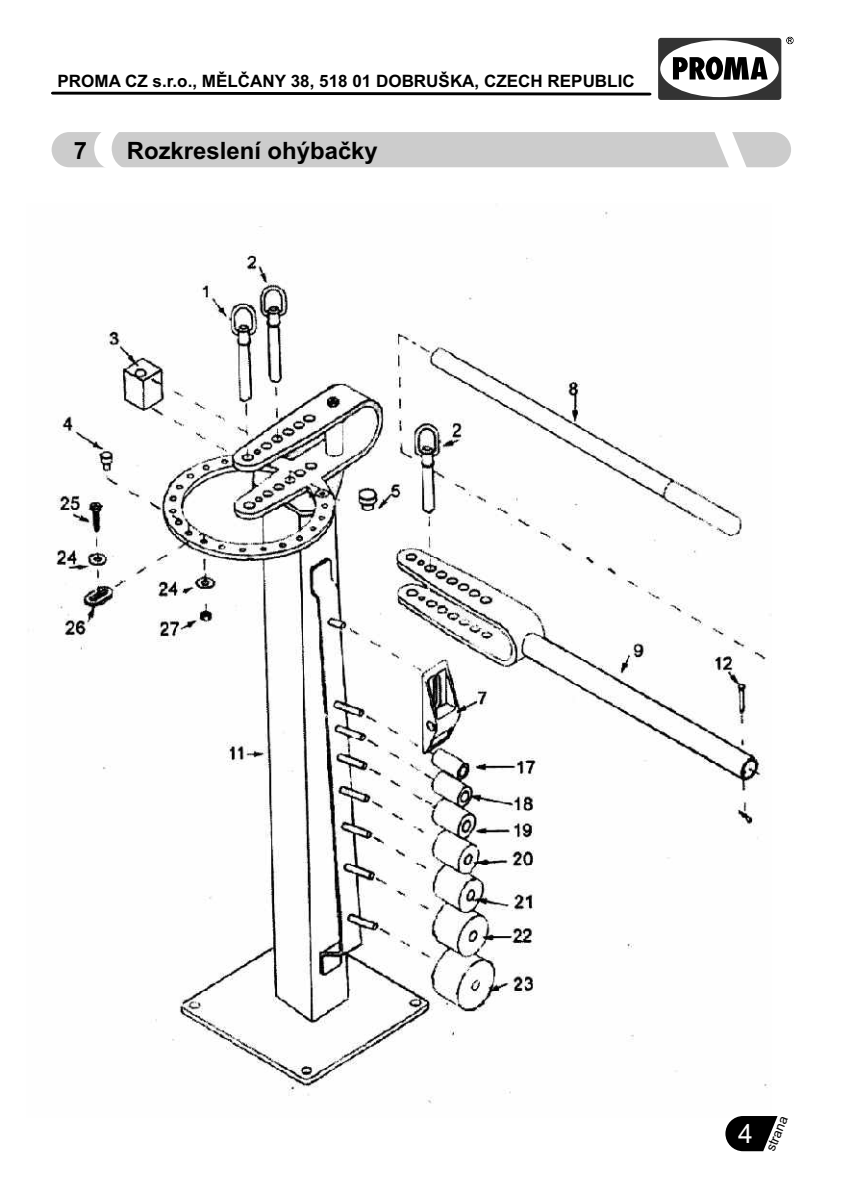
<style>
.page{position:relative;width:842px;height:1192px;background:#fff}
.page>*{position:absolute;margin:0;border:0;box-sizing:border-box;transform-origin:0 0}
.t1{font:26.6px "Arial CE";color:#fff}
.t2{font:700 23.8px "Arial";color:#000}
.t3{font:700 17px "Arial CE";color:#000}
.t4{font:13.4px "Arial CE";color:#000}
</style>
<div class="page">
<img style="left:56px;top:211px;width:712px;height:893px">
<svg style="left:658px;top:37px;width:136px;height:63px"></svg>
<svg style="left:51px;top:92px;width:600px;height:4px;background:#4a4a4a"></svg>
<div style="left:52px;top:132px;width:739px;height:35px;background:#ccc;border-radius:18px"></div>
<svg style="left:94px;top:132px;width:35px;height:36px"></svg>
<svg style="left:711px;top:132px;width:37px;height:36px"></svg>
<svg style="left:725px;top:1116px;width:53px;height:35px"></svg>
<p class="t3" style="left:58px;top:74px;width:579px">PROMA CZ s.r.o., MÌLÈANY 38, 518 01 DOBRUŠKA, CZECH REPUBLIC</p>
<h2 class="t2" style="left:74px;top:142px;width:15px">7</h2>
<h2 class="t2" style="left:127px;top:142px;width:253px">Rozkreslení ohýbaèky</h2>
<h1 class="t1" style="left:738px;top:1124px;width:16px">4</h1>
<p class="t4" style="left:765px;top:1149px;width:39px;rotate:-68deg">s rana</p>
</div>
